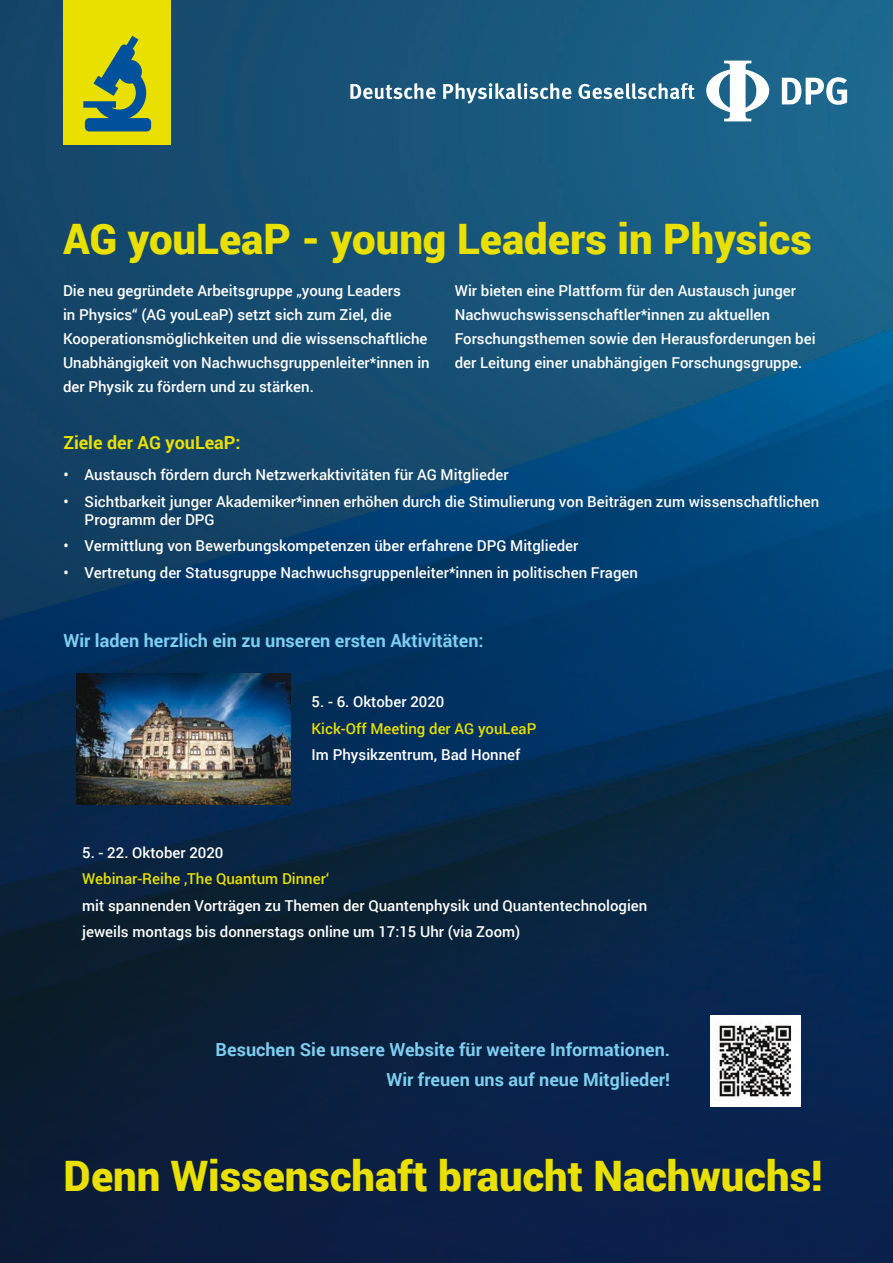
<style>
.page{position:relative;width:893px;height:1263px;background:#fff}
.page>*{position:absolute;margin:0;border:0;box-sizing:border-box;transform-origin:0 0}
.t1{font:900 42px "Roboto";color:#e9e000}
.t2{font:700 18px/30.2px "Roboto";color:#7ecef0;text-align:right}
.t3{font:700 18px "Roboto";color:#e9e000}
.t4{font:500 15px/24px "Roboto";color:#fff}
.s1{color:#e9e000}
</style>
<div class="page">
<img style="left:0;top:0;width:893px;height:1263px">
<svg style="left:350px;top:83px;width:345px;height:21px"></svg>
<svg style="left:782px;top:77px;width:65px;height:28px"></svg>
<svg style="left:706px;top:61px;width:63px;height:60px"></svg>
<div style="left:64px;top:0;width:107px;height:144px;background:#e9e000"></div>
<img style="left:710px;top:1016px;width:91px;height:91px">
<svg style="left:83px;top:36px;width:68px;height:95px"></svg>
<img style="left:76px;top:674px;width:214px;height:130px">
<p class="t1" style="left:63px;top:209px;width:750px">AG youLeaP - young Leaders in Physics</p>
<p class="t4" style="left:63px;top:278px;width:368px">Die neu gegründete Arbeitsgruppe „young Leaders<br>in Physics“ (AG youLeaP) setzt sich zum Ziel, die Kooperationsmöglichkeiten und die wissenschaftliche Unabhängigkeit von Nachwuchsgruppenleiter*innen in der Physik zu fördern und zu stärken.</p>
<p class="t4" style="left:455px;top:278px;width:362px">Wir bieten eine Plattform für den Austausch junger Nachwuchswissenschaftler*innen zu aktuellen Forschungsthemen sowie den Herausforderungen bei der Leitung einer unabhängigen Forschungsgruppe.</p>
<p class="t3" style="left:63px;top:430px;width:179px">Ziele der AG youLeaP:</p>
<p class="t4" style="left:63px;top:462px;width:447px">• Austausch fördern durch Netzwerkaktivitäten für AG Mitglieder</p>
<p class="t4" style="left:85px;top:492px;width:736px;line-height:18px;text-indent:-21px">• Sichtbarkeit junger Akademiker*innen erhöhen durch die Stimulierung von Beiträgen zum wissenschaftlichen<br>Programm der DPG</p>
<p class="t4" style="left:63px;top:533px;width:516px">• Vermittlung von Bewerbungskompetenzen über erfahrene DPG Mitglieder</p>
<p class="t4" style="left:63px;top:560px;width:576px">• Vertretung der Statusgruppe Nachwuchsgruppenleiter*innen in politischen Fragen</p>
<p class="t2" style="left:63px;top:625px;width:422px">Wir laden herzlich ein zu unseren ersten Aktivitäten:</p>
<p class="t4" style="left:312px;top:688px;width:226px;line-height:26.5px">5. - 6. Oktober 2020<br><span class="s1">Kick-Off Meeting der AG youLeaP<br></span>Im Physikzentrum, Bad Honnef</p>
<p class="t4" style="left:82px;top:839px;width:567px;line-height:26.5px">5. - 22. Oktober 2020<br><span class="s1">Webinar-Reihe ‚The Quantum Dinner‘<br></span>mit spannenden Vorträgen zu Themen der Quantenphysik und Quantentechnologien jeweils montags bis donnerstags online um 17:15 Uhr (via Zoom)</p>
<p class="t2" style="left:216px;top:1033px;width:456px">Besuchen Sie unsere Website für weitere Informationen.<br>Wir freuen uns auf neue Mitglieder!</p>
<p class="t1" style="left:64px;top:1146px;width:761px">Denn Wissenschaft braucht Nachwuchs!</p>
</div>
